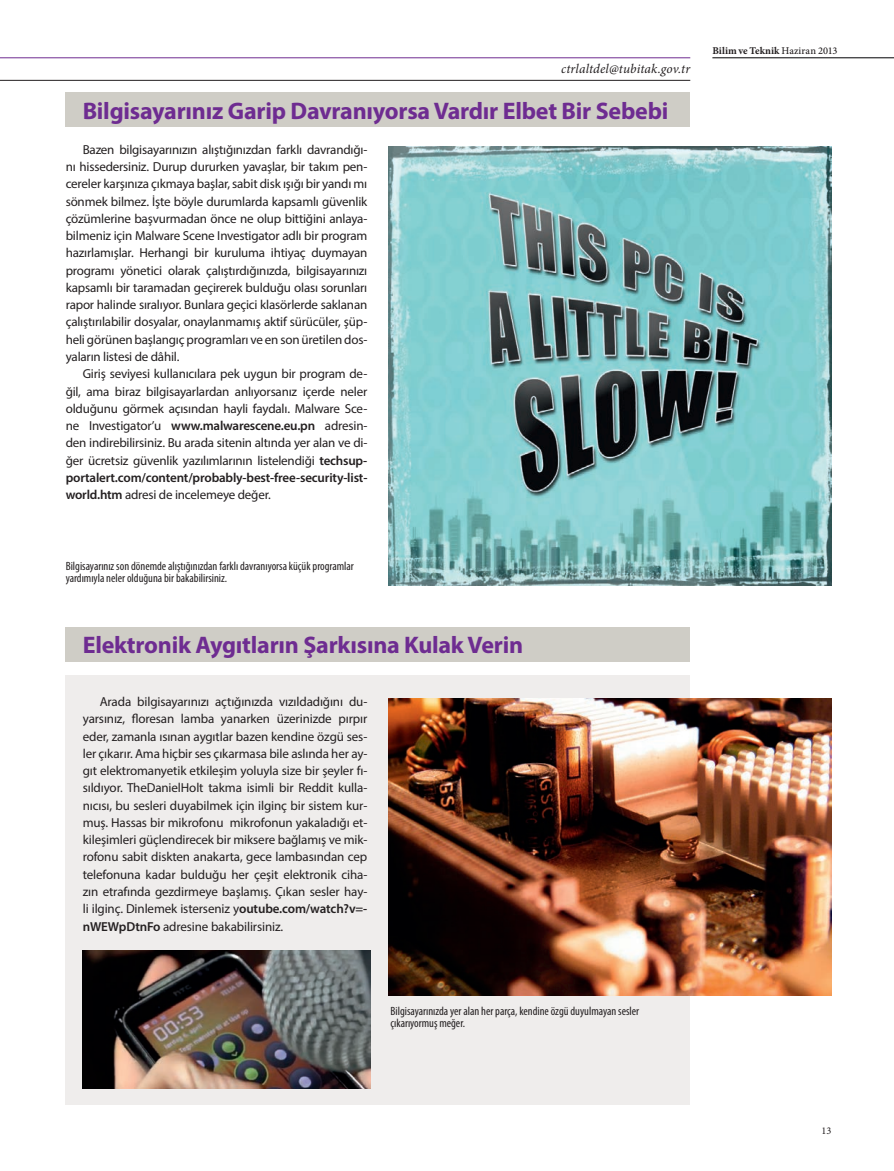
<style>
.page{position:relative;width:894px;height:1171px;background:#fff}
.page>*{position:absolute;margin:0;border:0;box-sizing:border-box;transform-origin:0 0}
.t1{font:700 24px "Myriad Pro";letter-spacing:-.01em;color:#6e2c91}
.t2{font:italic 13.2px "Minion Pro";letter-spacing:.01em;color:#231f20}
.t3{font:13.05px/17.2px "Myriad Pro";letter-spacing:-.015em;color:#231f20;text-align:justify}
.t4{font:condensed 12px/12px "Myriad Pro";color:#231f20}
.t5{font:700 10.35px "Minion Pro";letter-spacing:.005em;color:#231f20}
.t6{font:10.35px "Minion Pro";color:#231f20}
.s1{font-weight:600}
.s2{font-weight:500}
</style>
<div class="page">
<div style="left:66px;top:92px;width:624px;height:34px;background:#cfcdc6"></div>
<img style="left:388px;top:146px;width:443px;height:439px">
<div style="left:66px;top:675px;width:624px;height:429px;background:#efedec"></div>
<div style="left:66px;top:627px;width:624px;height:34px;background:#cfcdc6"></div>
<img style="left:388px;top:698px;width:443px;height:297px">
<img style="left:83px;top:950px;width:287px;height:137px">
<hr style="left:712px;top:58px;width:181px;height:1px;background:#000103">
<hr style="left:0;top:58px;width:690px;height:1px;background:#6e2c91">
<hr style="left:0;top:80px;width:690px;height:1px;background:#231f20">
<p class="t2" style="left:561px;top:60px;width:131px">ctrlaltdel@tubitak.gov.tr</p>
<h1 class="t1" style="left:83px;top:95px;width:587px">Bilgisayarınız Garip Davranıyorsa Vardır Elbet Bir Sebebi</h1>
<p class="t3" style="left:66px;top:141px;width:303px;text-indent:17px">Bazen bilgisayarınızın alıştığınızdan farklı davrandığı&shy;nı hissedersiniz. Durup dururken yavaşlar, bir takım pen&shy;cereler karşınıza çıkmaya başlar, sabit disk ışığı bir yandı mı sönmek bilmez. İşte böyle durumlarda kapsamlı güvenlik çözümlerine başvurmadan önce ne olup bittiğini anlaya&shy;bilmeniz için Malware Scene Investigator adlı bir program hazırlamışlar. Herhangi bir kuruluma ihtiyaç duymayan programı yönetici olarak çalıştırdığınızda, bilgisayarınızı kapsamlı bir taramadan geçirerek bulduğu olası sorunları rapor halinde sıralıyor. Bunlara geçici klasörlerde saklanan çalıştırılabilir dosyalar, onaylanmamış aktif sürücüler, şüp&shy;heli görünen başlangıç programları ve en son üretilen dos&shy;yaların listesi de dâhil.</p>
<p class="t3" style="left:66px;top:365px;width:303px;text-indent:17px">Giriş seviyesi kullanıcılara pek uygun bir program de&shy;ğil, ama biraz bilgisayarlardan anlıyorsanız içerde neler olduğunu görmek açısından hayli faydalı. Malware Sce&shy;ne Investigator’u <span class="s1">www.malwarescene.eu.pn</span> adresin&shy;den indirebilirsiniz. Bu arada sitenin altında yer alan ve di&shy;ğer ücretsiz güvenlik yazılımlarının listelendiği <span class="s1">techsup&shy;portalert.com/content/probably-best-free-security-list&shy;world.htm</span> adresi de incelemeye değer.</p>
<p class="t5" style="left:712px;top:43px;width:126px">Bilim ve Teknik <span class="s2">Haziran 2013</span></p>
<p class="t4" style="left:66px;top:560px;width:290px">Bilgisayarınız son dönemde alıştığınızdan farklı davranıyorsa küçük programlar yardımıyla neler olduğuna bir bakabilirsiniz.</p>
<h1 class="t1" style="left:83px;top:629px;width:442px">Elektronik Aygıtların Şarkısına Kulak Verin</h1>
<p class="t3" style="left:83px;top:693px;width:286px;text-indent:17px">Arada bilgisayarınızı açtığınızda vızıldadığını du&shy;yarsınız, floresan lamba yanarken üzerinizde pırpır eder, zamanla ısınan aygıtlar bazen kendine özgü ses&shy;ler çıkarır. Ama hiçbir ses çıkarmasa bile aslında her ay&shy;gıt elektromanyetik etkileşim yoluyla size bir şeyler fı&shy;sıldıyor. TheDanielHolt takma isimli bir Reddit kulla&shy;nıcısı, bu sesleri duyabilmek için ilginç bir sistem kur&shy;muş. Hassas bir mikrofonu mikrofonun yakaladığı et&shy;kileşimleri güçlendirecek bir miksere bağlamış ve mik&shy;rofonu sabit diskten anakarta, gece lambasından cep telefonuna kadar bulduğu her çeşit elektronik ciha&shy;zın etrafında gezdirmeye başlamış. Çıkan sesler hay&shy;li ilginç. Dinlemek isterseniz y<span class="s1">outube.com/watch?v=- nWEWpDtnFo</span> adresine bakabilirsiniz.</p>
<p class="t4" style="left:390px;top:1004px;width:250px">Bilgisayarınızda yer alan her parça, kendine özgü duyulmayan sesler çıkarıyormuş meğer.</p>
<p class="t6" style="left:821px;top:1123px;width:11px">13</p>
</div>
